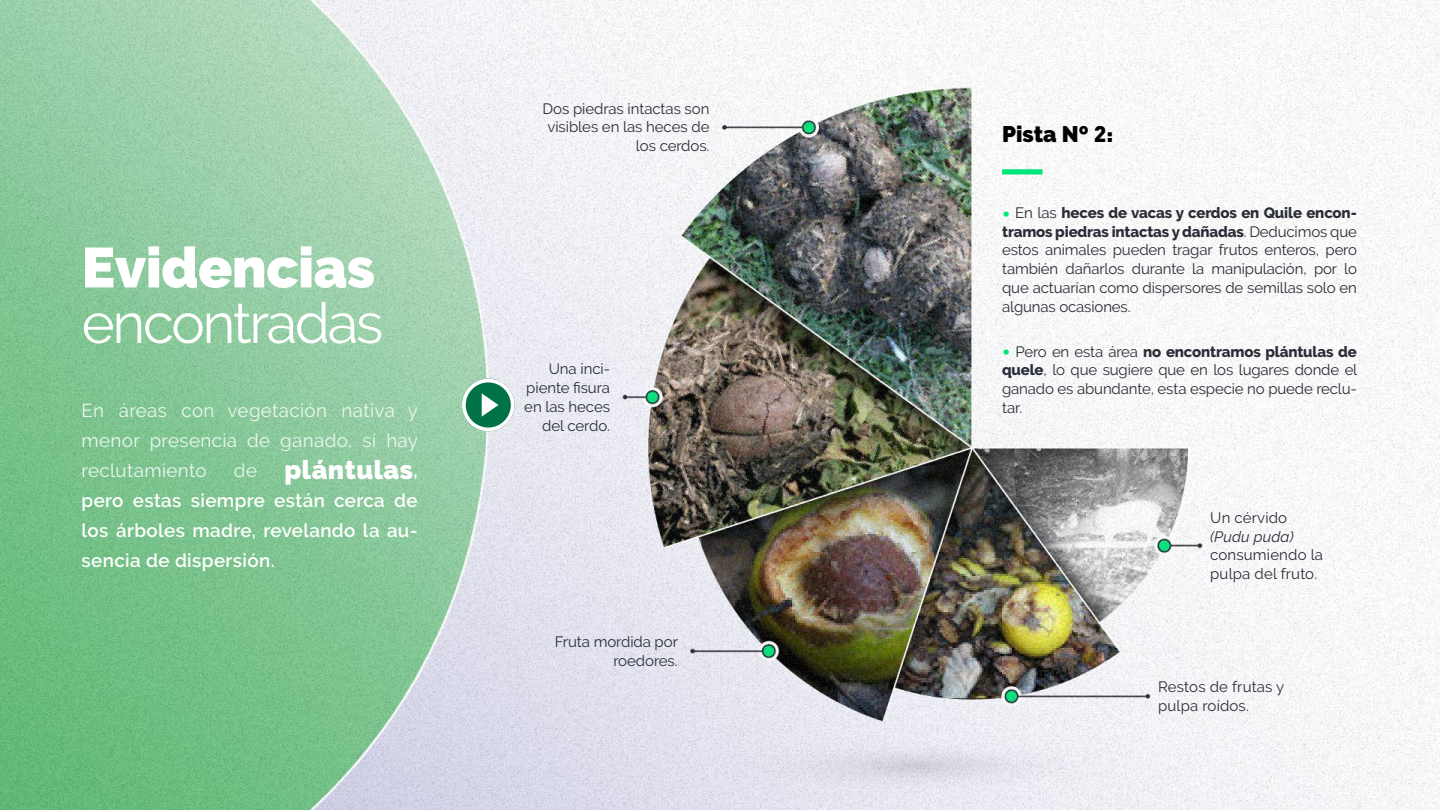
<style>
.page{position:relative;width:1440px;height:810px;background:#fff}
.page>*{position:absolute;margin:0;border:0;box-sizing:border-box;transform-origin:0 0}
.t1{font:56.25px "Raleway";letter-spacing:-.04em;color:#fff}
.t2{font:900 56.25px "Raleway";letter-spacing:-.01em;color:#fff}
.t3{font:900 26.25px "Raleway";letter-spacing:.02em;color:#fff}
.t4{font:900 22.5px "Raleway";color:#000}
.t5{font:600 18.75px/30px "Raleway";letter-spacing:.02em;color:#fff;text-align:justify}
.t6{font:18.75px/30px "Raleway";letter-spacing:.02em;color:#ecf7ef;text-align:justify}
.t7{font:15px/18.8px "Raleway";letter-spacing:-.005em;color:#2a2d37;text-align:right}
.t8{font:italic 15px "Raleway";letter-spacing:.01em;color:#2a2d37}
.s1{font-weight:400;font-size:18.75px;color:#ecf7ef}
.s2{font-weight:600;font-size:18.75px}
.s3{font-family:"DIN Pro"}
.s4{font-weight:900;font-size:22.5px;color:#00e67b}
.s5{font-weight:800}
</style>
<div class="page">
<img style="left:0;top:0;width:1440px;height:810px">
<svg style="left:462px;top:379px;width:53px;height:52px"></svg>
<div style="left:1002px;top:169px;width:41px;height:5px;background:#00e67b"></div>
<h1 class="t2" style="left:82px;top:235px;width:295px">Evidencias</h1>
<h1 class="t1" style="left:82px;top:290px;width:303px">encontradas</h1>
<p class="t6" style="left:82px;top:396px;width:338px">En áreas con vegetación nativa y menor presencia de ganado, sí hay reclutamiento</p>
<h2 class="t3" style="left:234px;top:454px;width:185px"><span class="s1">de</span> plántulas<span class="s2">,</span></h2>
<p class="t5" style="left:82px;top:486px;width:337px">pero estas siempre están cerca de los árboles madre, revelando la au&shy;sencia de dispersión.</p>
<p class="t7" style="left:543px;top:99px;width:168px">Dos piedras intactas son visibles en las heces de los cerdos.</p>
<p class="t7" style="left:524px;top:360px;width:87px">Una inci&shy;piente fisura en las heces del cerdo.</p>
<p class="t7" style="left:555px;top:632px;width:125px">Fruta mordida por roedores.</p>
<h3 class="t4" style="left:1002px;top:121px;width:113px">Pista Nº <span class="s3">2:</span></h3>
<p class="t7" style="left:1002px;top:203px;width:356px;text-align:justify"><span class="s4">•</span> En las <span class="s5">heces de vacas y cerdos en Quile encon&shy;tramos piedras intactas y dañadas</span>. Deducimos que estos animales pueden tragar frutos enteros, pero también dañarlos durante la manipulación, por lo que actuarían como dispersores de semillas solo en algunas ocasiones.</p>
<p class="t7" style="left:1002px;top:342px;width:357px;text-align:justify"><span class="s4">•</span> Pero en esta área <span class="s5">no encontramos plántulas de quele</span>, lo que sugiere que en los lugares donde el ganado es abundante, esta especie no puede reclu&shy;tar.</p>
<p class="t7" style="left:1210px;top:508px;width:78px">Un cérvido</p>
<p class="t8" style="left:1210px;top:528px;width:85px">(Pudu puda)</p>
<p class="t7" style="left:1210px;top:546px;width:114px;text-align:left">consumiendo la pulpa del fruto.</p>
<p class="t7" style="left:1158px;top:678px;width:128px;text-align:left">Restos de frutas y pulpa roídos.</p>
</div>
